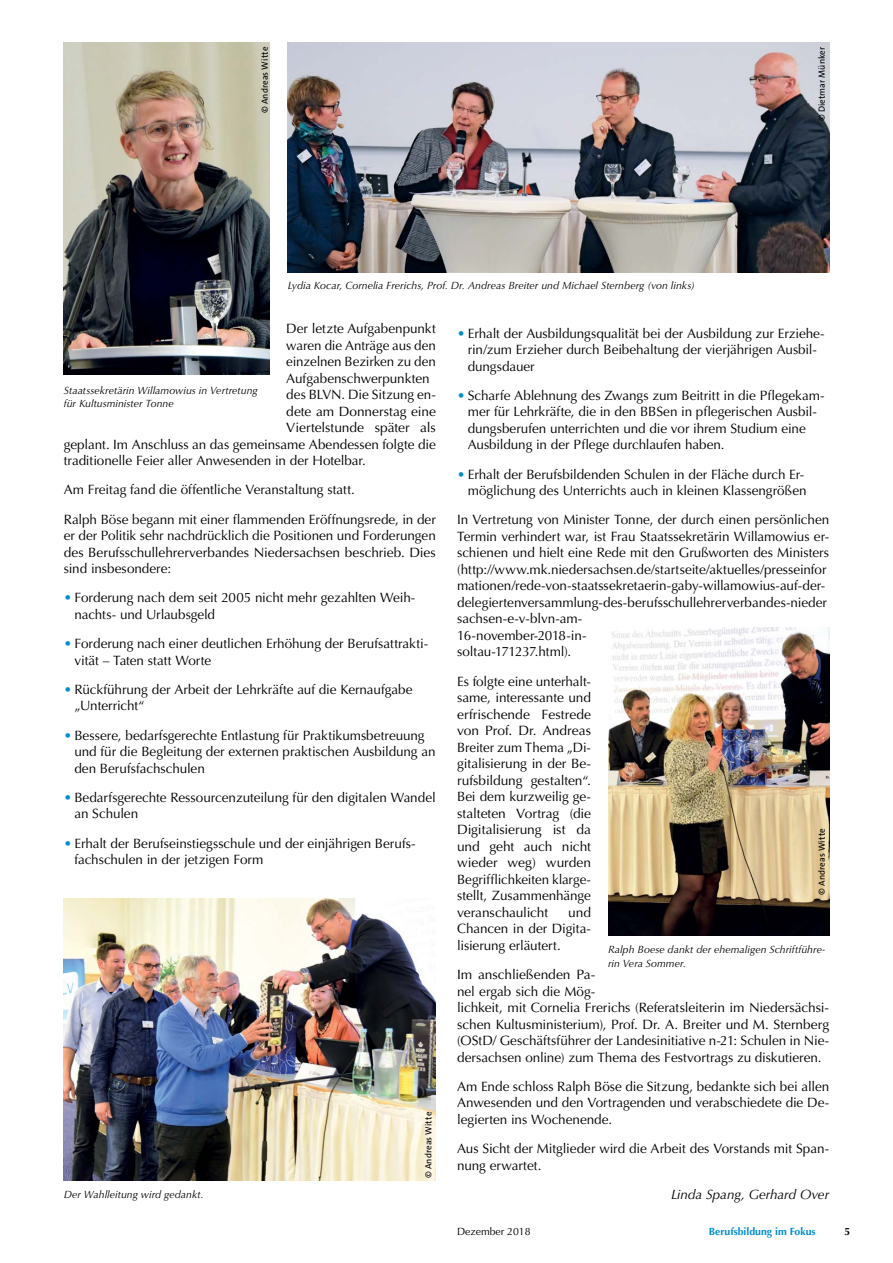
<style>
.page{position:relative;width:893px;height:1263px;background:#fff}
.page>*{position:absolute;margin:0;border:0;box-sizing:border-box;transform-origin:0 0}
.t1{font:13.5px/16.5px "Optima LT Std";letter-spacing:-.005em;color:#000}
.t2{font:italic 13.5px "Optima LT Std";letter-spacing:-.005em;color:#000}
.t3{font:italic 10.5px/13.5px "Optima LT Std";letter-spacing:.005em;color:#000}
.t4{font:700 10.5px "Optima LT Std";color:#008dd1}
.t5{font:10.5px "Optima LT Std";color:#000}
.t6{font:700 10.5px "Optima LT Std";color:#000}
.t7{font:9px "The Sans Os F";letter-spacing:.015em;color:#000}
.s1{color:#008dd1}
</style>
<div class="page">
<img style="left:288px;top:43px;width:541px;height:230px">
<img style="left:64px;top:43px;width:205px;height:332px">
<img style="left:64px;top:898px;width:372px;height:283px">
<img style="left:608px;top:628px;width:221px;height:308px">
<p class="t7" style="left:259px;top:113px;width:68px;rotate:-90deg">© Andreas Witte</p>
<p class="t3" style="left:288px;top:279px;width:409px">Lydia Kocar, Cornelia Frerichs, Prof. Dr. Andreas Breiter und Michael Sternberg (von links)</p>
<p class="t7" style="left:816px;top:121px;width:76px;rotate:-90deg">© Dietmar Münker</p>
<p class="t1" style="left:286px;top:320px;width:151px">Der letzte Aufgabenpunkt</p>
<p class="t1" style="left:286px;top:337px;width:151px">waren die Anträge aus den</p>
<p class="t1" style="left:286px;top:353px;width:151px">einzelnen Bezirken zu den</p>
<p class="t1" style="left:286px;top:370px;width:145px">Aufgabenschwerpunkten</p>
<p class="t1" style="left:286px;top:386px;width:151px">des BLVN. Die Sitzung en-</p>
<p class="t1" style="left:286px;top:403px;width:151px">dete am Donnerstag eine</p>
<p class="t1" style="left:286px;top:419px;width:151px">Viertelstunde später als</p>
<p class="t1" style="left:64px;top:436px;width:374px">geplant. Im Anschluss an das gemeinsame Abendessen folgte die</p>
<p class="t1" style="left:64px;top:452px;width:304px">traditionelle Feier aller Anwesenden in der Hotelbar.</p>
<p class="t1" style="left:64px;top:475px;width:374px;line-height:29.2px">Am Freitag fand die öffentliche Veranstaltung statt.<br>Ralph Böse begann mit einer flammenden Eröffnungsrede, in der</p>
<p class="t1" style="left:64px;top:527px;width:374px;text-align:justify">er der Politik sehr nachdrücklich die Positionen und Forderungen des Berufsschullehrerverbandes Niedersachsen beschrieb. Dies sind insbesondere:</p>
<p class="t1" style="left:74px;top:590px;width:343px;text-indent:-11px"><span class="s1">•</span> Forderung nach dem seit 2005 nicht mehr gezahlten Weih&shy;nachts- und Urlaubsgeld</p>
<p class="t1" style="left:74px;top:635px;width:355px;text-indent:-11px"><span class="s1">•</span> Forderung nach einer deutlichen Erhöhung der Berufsattrakti&shy;vität – Taten statt Worte</p>
<p class="t1" style="left:74px;top:681px;width:340px;text-indent:-11px"><span class="s1">•</span> Rückführung der Arbeit der Lehrkräfte auf die Kernaufgabe „Unterricht“</p>
<p class="t1" style="left:74px;top:727px;width:363px;text-indent:-11px"><span class="s1">•</span> Bessere, bedarfsgerechte Entlastung für Praktikumsbetreuung und für die Begleitung der externen praktischen Ausbildung an den Berufsfachschulen</p>
<p class="t1" style="left:74px;top:789px;width:363px;text-indent:-11px"><span class="s1">•</span> Bedarfsgerechte Ressourcenzuteilung für den digitalen Wandel an Schulen</p>
<p class="t1" style="left:74px;top:835px;width:343px;text-indent:-11px"><span class="s1">•</span> Erhalt der Berufseinstiegsschule und der einjährigen Berufs&shy;fachschulen in der jetzigen Form</p>
<p class="t3" style="left:64px;top:383px;width:196px">Staatssekretärin Willamowius in Vertretung für Kultusminister Tonne</p>
<p class="t3" style="left:64px;top:1187px;width:141px">Der Wahlleitung wird gedankt.</p>
<p class="t7" style="left:423px;top:1178px;width:68px;rotate:-90deg">© Andreas Witte</p>
<p class="t1" style="left:468px;top:325px;width:359px;text-indent:-11px"><span class="s1">•</span> Erhalt der Ausbildungsqualität bei der Ausbildung zur Erziehe&shy;rin/zum Erzieher durch Beibehaltung der vierjährigen Ausbil&shy;dungsdauer</p>
<p class="t1" style="left:468px;top:387px;width:358px;text-indent:-11px"><span class="s1">•</span> Scharfe Ablehnung des Zwangs zum Beitritt in die Pflegekam&shy;mer für Lehrkräfte, die in den BBSen in pflegerischen Ausbil&shy;dungsberufen unterrichten und die vor ihrem Studium eine Ausbildung in der Pflege durchlaufen haben.</p>
<p class="t1" style="left:457px;top:466px;width:351px;text-align:right"><span class="s1">•</span> Erhalt der Berufsbildenden Schulen in der Fläche durch Er&shy;möglichung des Unterrichts auch in kleinen Klassengrößen</p>
<p class="t1" style="left:457px;top:512px;width:374px">In Vertretung von Minister Tonne, der durch einen persönlichen Termin verhindert war, ist Frau Staatssekretärin Willamowius er&shy;schienen und hielt eine Rede mit den Grußworten des Ministers (http://www.mk.niedersachsen.de/startseite/aktuelles/presseinfor mationen/rede-von-staatssekretaerin-gaby-willamowius-auf-der&shy;delegiertenversammlung-des-berufsschullehrerverbandes-nieder sachsen-e-v-blvn-am-<br>16-november-2018-in-<br>soltau-171237.html).</p>
<p class="t1" style="left:457px;top:673px;width:135px;text-align:justify">Es folgte eine unterhalt&shy;same, interessante und erfrischende Festrede von Prof. Dr. Andreas Breiter zum Thema „Di&shy;gitalisierung in der Be&shy;rufsbildung gestalten“.<br>Bei dem kurzweilig ge&shy;stalteten Vortrag (die Digitalisierung ist da und geht auch nicht wieder weg) wurden Begrifflichkeiten klarge&shy;stellt, Zusammenhänge veranschaulicht</p>
<p class="t7" style="left:816px;top:895px;width:68px;rotate:-90deg">© Andreas Witte</p>
<p class="t1" style="left:457px;top:904px;width:135px;text-align:justify;text-indent:111px">und Chancen in der Digita&shy;lisierung erläutert.</p>
<p class="t1" style="left:457px;top:966px;width:374px">Im anschließenden Pa-<br>nel ergab sich die Mög-<br>lichkeit, mit Cornelia Frerichs (Referatsleiterin im Niedersächsi&shy;schen Kultusministerium), Prof. Dr. A. Breiter und M. Sternberg (OStD/ Geschäftsführer der Landesinitiative n-21: Schulen in Nie&shy;dersachsen online) zum Thema des Festvortrags zu diskutieren.</p>
<p class="t1" style="left:457px;top:1078px;width:374px;text-align:justify">Am Ende schloss Ralph Böse die Sitzung, bedankte sich bei allen Anwesenden und den Vortragenden und verabschiedete die De&shy;legierten ins Wochenende.</p>
<p class="t1" style="left:457px;top:1140px;width:374px">Aus Sicht der Mitglieder wird die Arbeit des Vorstands mit Span&shy;nung erwartet.</p>
<p class="t2" style="left:671px;top:1186px;width:160px">Linda Spang, Gerhard Over</p>
<p class="t5" style="left:457px;top:1225px;width:75px">Dezember 2018</p>
<p class="t4" style="left:709px;top:1225px;width:108px">Berufsbildung im Fokus</p>
<p class="t6" style="left:845px;top:1225px;width:7px">5</p>
<p class="t3" style="left:608px;top:943px;width:219px">Ralph Boese dankt der ehemaligen Schriftführe&shy;rin Vera Sommer.</p>
</div>
